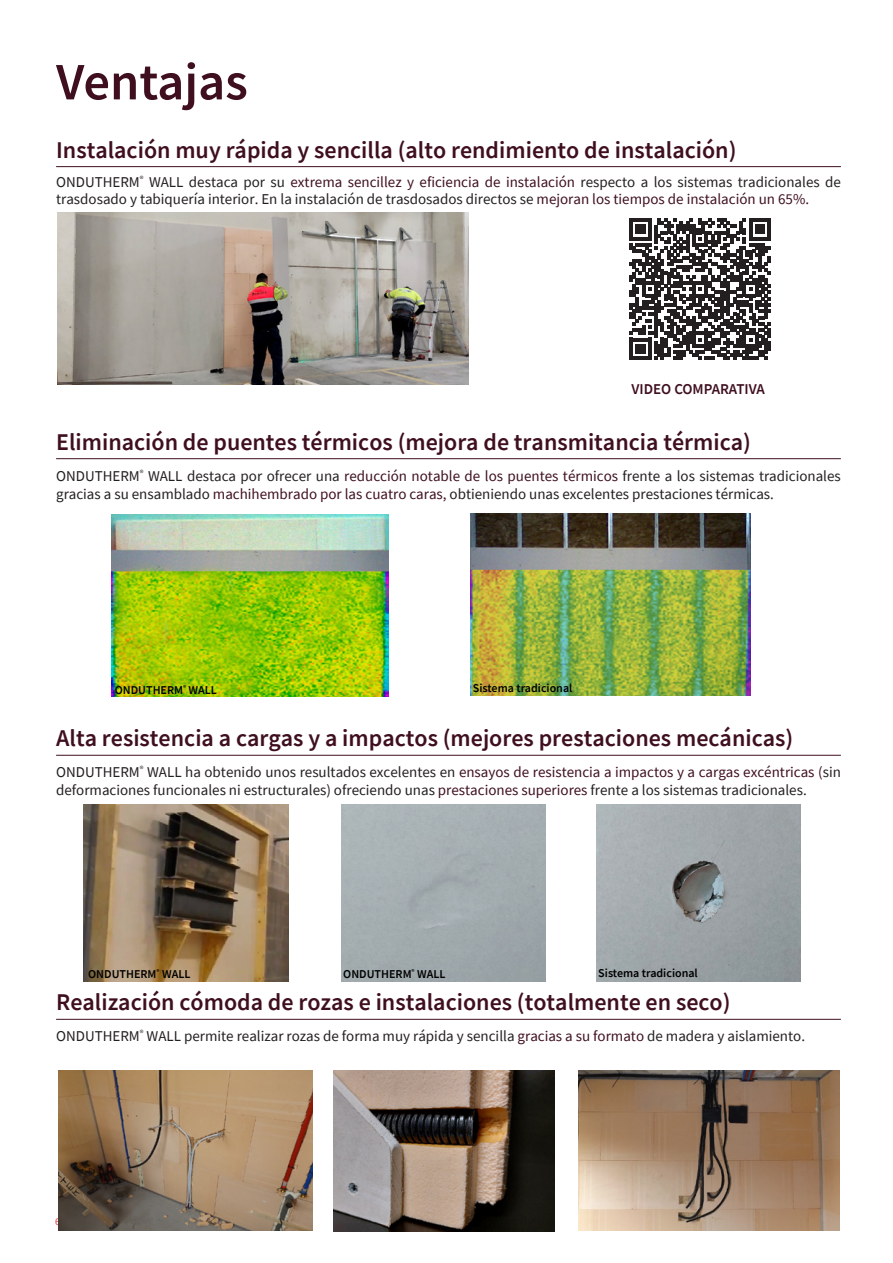
<style>
.page{position:relative;width:893px;height:1263px;background:#fff}
.page>*{position:absolute;margin:0;border:0;box-sizing:border-box;transform-origin:0 0}
.t1{font:600 52.5px "Source Sans Pro";color:#3f0f1f}
.MAJOR_TITLES{font:600 24px "Source Sans Pro";color:#3f0f1f}
.CURRENT_TEXT_RED_BUL{font:15px/18px "Source Sans Pro";color:#231f20}
.PARRAFO_GENERICO{font:600 15px "Source Sans Pro";color:#3f0f1f}
.PARRAFO_GENERICO-2{font:600 12px "Source Sans Pro";color:#000}
.s1{color:#3f0f1f}
</style>
<div class="page">
<hr style="left:56px;top:166px;width:785px;height:1px;background:#3f0f1f">
<hr style="left:56px;top:458px;width:785px;height:1px;background:#3f0f1f">
<hr style="left:56px;top:755px;width:785px;height:1px;background:#3f0f1f">
<hr style="left:56px;top:1019px;width:785px;height:1px;background:#3f0f1f">
<img style="left:57px;top:212px;width:411px;height:173px">
<img style="left:111px;top:515px;width:278px;height:182px">
<img style="left:84px;top:804px;width:204px;height:177px">
<img style="left:578px;top:1070px;width:262px;height:161px">
<img style="left:58px;top:1070px;width:254px;height:161px">
<img style="left:470px;top:514px;width:280px;height:182px">
<svg style="left:629px;top:218px;width:142px;height:142px"></svg>
<img style="left:596px;top:804px;width:204px;height:177px">
<img style="left:334px;top:1070px;width:221px;height:162px">
<p class="t1" style="left:56px;top:47px;width:193px">Ventajas</p>
<p class="MAJOR_TITLES" style="left:56px;top:134px;width:682px">Instalación muy rápida y sencilla (alto rendimiento de instalación)</p>
<p class="CURRENT_TEXT_RED_BUL" style="left:56px;top:174px;width:786px;line-height:16.5px">ONDUTHERM<sup>®</sup> WALL destaca por su <span class="s1">extrema sencillez y eficiencia de instalación</span> respecto a los sistemas tradicionales de trasdosado y tabiquería interior. En la instalación de trasdosados directos se <span class="s1">mejoran los tiempos de instalación un 65%.</span></p>
<p class="PARRAFO_GENERICO" style="left:631px;top:380px;width:135px">VIDEO COMPARATIVA</p>
<p class="MAJOR_TITLES" style="left:56px;top:426px;width:696px">Eliminación de puentes térmicos (mejora de transmitancia térmica)</p>
<p class="CURRENT_TEXT_RED_BUL" style="left:56px;top:466px;width:786px">ONDUTHERM<sup>®</sup> WALL destaca por ofrecer una <span class="s1">reducción notable de los puentes térmicos</span> frente a los sistemas tradicionales gracias a su ensamblado <span class="s1">machihembrado por las cuatro caras,</span> obtieniendo unas excelentes prestaciones térmicas.</p>
<p class="PARRAFO_GENERICO-2" style="left:115px;top:682px;width:104px">ONDUTHERM<sup>®</sup> WALL</p>
<p class="PARRAFO_GENERICO-2" style="left:473px;top:680px;width:101px">Sistema tradicional</p>
<p class="MAJOR_TITLES" style="left:56px;top:723px;width:739px">Alta resistencia a cargas y a impactos (mejores prestaciones mecánicas)</p>
<p class="CURRENT_TEXT_RED_BUL" style="left:56px;top:763px;width:786px">ONDUTHERM<sup>®</sup> WALL ha obtenido unos resultados excelentes en <span class="s1">ensayos de resistencia a impactos y a cargas excéntricas (</span>sin deformaciones funcionales ni estructurales) ofreciendo unas <span class="s1">prestaciones superiores</span> frente a los sistemas tradicionales.</p>
<p class="PARRAFO_GENERICO-2" style="left:88px;top:966px;width:104px">ONDUTHERM<sup>®</sup> WALL</p>
<p class="PARRAFO_GENERICO-2" style="left:343px;top:966px;width:104px">ONDUTHERM<sup>®</sup> WALL</p>
<p class="PARRAFO_GENERICO-2" style="left:598px;top:965px;width:101px">Sistema tradicional</p>
<p class="MAJOR_TITLES" style="left:56px;top:987px;width:676px">Realización cómoda de rozas e instalaciones (totalmente en seco)</p>
<p class="CURRENT_TEXT_RED_BUL" style="left:56px;top:1027px;width:750px">ONDUTHERM<sup>®</sup> WALL permite realizar rozas de forma muy rápida y sencilla <span class="s1">gracias a su formato</span> de madera y aislamiento.</p>
</div>
